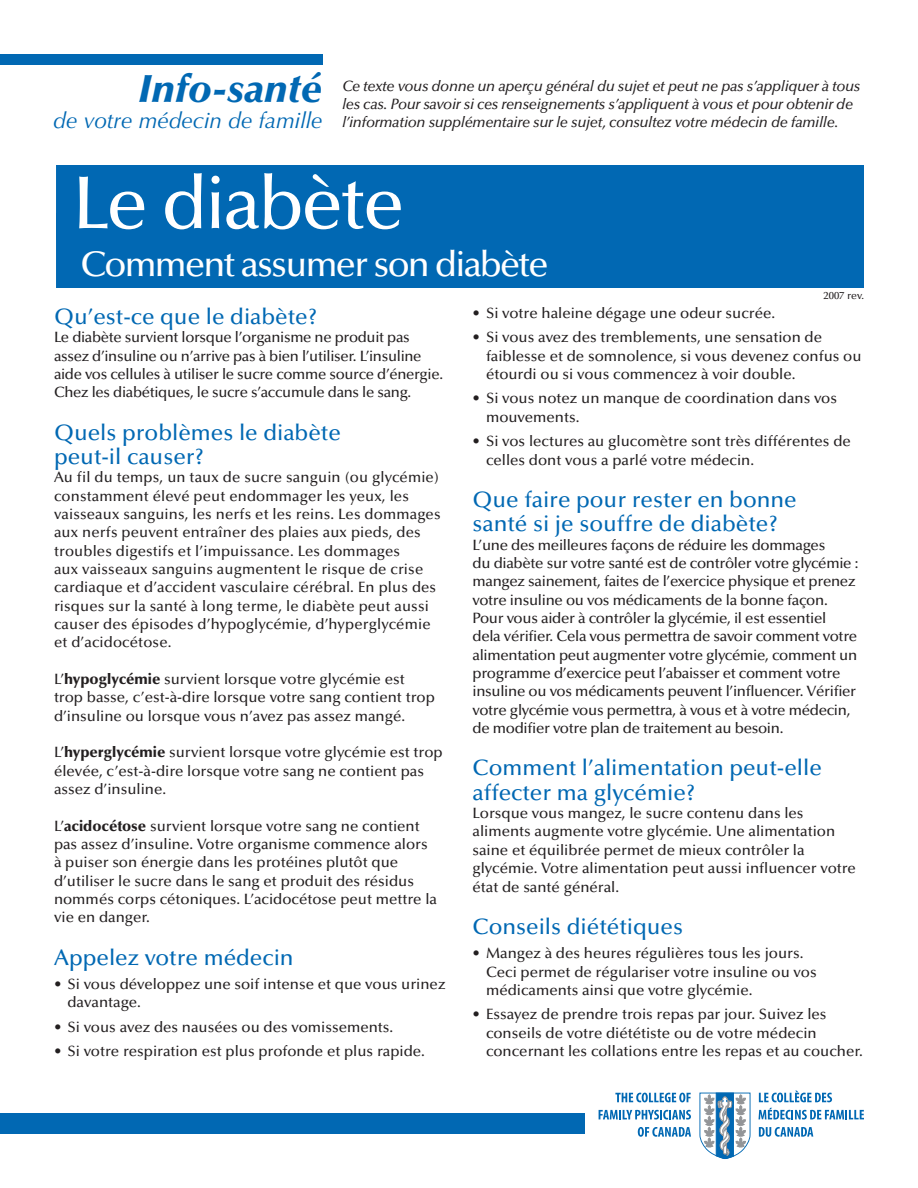
<style>
.page{position:relative;width:918px;height:1188px;background:#fff}
.page>*{position:absolute;margin:0;border:0;box-sizing:border-box;transform-origin:0 0}
.t1{font:500 75px "Optima";letter-spacing:-.03em;color:#fff}
.t2{font:italic 900 39px "Optima";color:#0168b3}
.t3{font:500 36px "Optima";letter-spacing:-.05em;color:#fff}
.t4{font:500 22.5px/24.3px "Optima";color:#0168b3}
.t5{font:italic 22.5px "Optima";color:#0168b3}
.t6{font:500 15px/18.3px "Optima";color:#231f20}
.t7{font:500 15px/18.3px "Optima";letter-spacing:-.02em;color:#231f20}
.t8{font:italic 500 15px/18px "Optima";letter-spacing:-.02em;color:#231f20}
.t9{font:500 10.5px "Optima";color:#231f20}
.s1{font-weight:900}
</style>
<div class="page">
<div style="left:0;top:1113px;width:585px;height:21px;background:#0168b3"></div>
<svg style="left:759px;top:1091px;width:73px;height:11px"></svg>
<svg style="left:759px;top:1108px;width:105px;height:12px"></svg>
<svg style="left:759px;top:1127px;width:54px;height:10px"></svg>
<svg style="left:615px;top:1093px;width:76px;height:9px"></svg>
<svg style="left:599px;top:1110px;width:92px;height:10px"></svg>
<svg style="left:638px;top:1127px;width:53px;height:10px"></svg>
<svg style="left:699px;top:1092px;width:52px;height:67px"></svg>
<div style="left:0;top:54px;width:322px;height:11px;background:#0168b3"></div>
<div style="left:56px;top:165px;width:808px;height:75px;background:#0168b3"></div>
<div style="left:56px;top:213px;width:808px;height:75px;background:#0168b3"></div>
<h2 class="t2" style="left:138px;top:66px;width:186px">Info-santé</h2>
<h3 class="t5" style="left:53px;top:107px;width:271px">de votre médecin de famille</h3>
<p class="t8" style="left:342px;top:77px;width:520px">Ce texte vous donne un aperçu général du sujet et peut ne pas s’appliquer à tous les cas. Pour savoir si ces renseignements s’appliquent à vous et pour obtenir de l’information supplémentaire sur le sujet, consultez votre médecin de famille.</p>
<h1 class="t1" style="left:72px;top:161px;width:333px">Le diabète</h1>
<h3 class="t3" style="left:80px;top:244px;width:470px">Comment assumer son diabète</h3>
<p class="t9" style="left:824px;top:290px;width:42px">2007 rev.</p>
<h3 class="t4" style="left:54px;top:305px;width:265px">Qu’est-ce que le diabète?</h3>
<p class="t7" style="left:54px;top:329px;width:391px">Le diabète survient lorsque l’organisme ne produit pas assez d’insuline ou n’arrive pas à bien l’utiliser. L’insuline aide vos cellules à utiliser le sucre comme source d’énergie.<br>Chez les diabétiques, le sucre s’accumule dans le sang.</p>
<h3 class="t4" style="left:54px;top:421px;width:288px">Quels problèmes le diabète peut-il causer?</h3>
<p class="t6" style="left:54px;top:469px;width:388px">Au fil du temps, un taux de sucre sanguin (ou glycémie) constamment élevé peut endommager les yeux, les vaisseaux sanguins, les nerfs et les reins. Les dommages aux nerfs peuvent entraîner des plaies aux pieds, des troubles digestifs et l’impuissance. Les dommages<br>aux vaisseaux sanguins augmentent le risque de crise cardiaque et d’accident vasculaire cérébral. En plus des risques sur la santé à long terme, le diabète peut aussi causer des épisodes d’hypoglycémie, d’hyperglycémie et d’acidocétose.</p>
<p class="t6" style="left:54px;top:670px;width:382px">L’<span class="s1">hypoglycémie</span> survient lorsque votre glycémie est trop basse, c’est-à-dire lorsque votre sang contient trop d’insuline ou lorsque vous n’avez pas assez mangé.</p>
<p class="t6" style="left:54px;top:744px;width:390px">L’<span class="s1">hyperglycémie</span> survient lorsque votre glycémie est trop élevée, c’est-à-dire lorsque votre sang ne contient pas assez d’insuline.</p>
<p class="t6" style="left:54px;top:817px;width:385px">L’<span class="s1">acidocétose</span> survient lorsque votre sang ne contient pas assez d’insuline. Votre organisme commence alors à puiser son énergie dans les protéines plutôt que d’utiliser le sucre dans le sang et produit des résidus nommés corps cétoniques. L’acidocétose peut mettre la vie en danger.</p>
<h3 class="t4" style="left:54px;top:946px;width:241px">Appelez votre médecin</h3>
<p class="t6" style="left:68px;top:975px;width:380px;text-indent:-14px">• Si vous développez une soif intense et que vous urinez davantage.</p>
<p class="t6" style="left:54px;top:1018px;width:341px">• Si vous avez des nausées ou des vomissements.</p>
<p class="t6" style="left:54px;top:1042px;width:372px">• Si votre respiration est plus profonde et plus rapide.</p>
<p class="t6" style="left:472px;top:304px;width:304px">• Si votre haleine dégage une odeur sucrée.</p>
<p class="t6" style="left:486px;top:329px;width:377px;text-indent:-14px">• Si vous avez des tremblements, une sensation de faiblesse et de somnolence, si vous devenez confus ou étourdi ou si vous commencez à voir double.</p>
<p class="t6" style="left:486px;top:390px;width:353px;text-indent:-14px">• Si vous notez un manque de coordination dans vos mouvements.</p>
<p class="t6" style="left:486px;top:432px;width:366px;text-indent:-14px">• Si vos lectures au glucomètre sont très différentes de celles dont vous a parlé votre médecin.</p>
<h3 class="t4" style="left:472px;top:488px;width:326px">Que faire pour rester en bonne santé si je souffre de diabète?</h3>
<p class="t7" style="left:472px;top:536px;width:388px">L’une des meilleures façons de réduire les dommages<br>du diabète sur votre santé est de contrôler votre glycémie : mangez sainement, faites de l’exercice physique et prenez votre insuline ou vos médicaments de la bonne façon.<br>Pour vous aider à contrôler la glycémie, il est essentiel<br>dela vérifier. Cela vous permettra de savoir comment votre alimentation peut augmenter votre glycémie, comment un programme d’exercice peut l’abaisser et comment votre insuline ou vos médicaments peuvent l’influencer. Vérifier votre glycémie vous permettra, à vous et à votre médecin, de modifier votre plan de traitement au besoin.</p>
<h3 class="t4" style="left:472px;top:756px;width:351px">Comment l’alimentation peut-elle affecter ma glycémie?</h3>
<p class="t6" style="left:472px;top:804px;width:385px">Lorsque vous mangez, le sucre contenu dans les aliments augmente votre glycémie. Une alimentation saine et équilibrée permet de mieux contrôler la glycémie. Votre alimentation peut aussi influencer votre état de santé général.</p>
<h3 class="t4" style="left:472px;top:915px;width:212px">Conseils diététiques</h3>
<p class="t6" style="left:486px;top:944px;width:332px;text-indent:-14px">• Mangez à des heures régulières tous les jours.<br>Ceci permet de régulariser votre insuline ou vos médicaments ainsi que votre glycémie.</p>
<p class="t6" style="left:486px;top:1006px;width:378px;text-indent:-14px">• Essayez de prendre trois repas par jour. Suivez les conseils de votre diététiste ou de votre médecin concernant les collations entre les repas et au coucher.</p>
</div>
